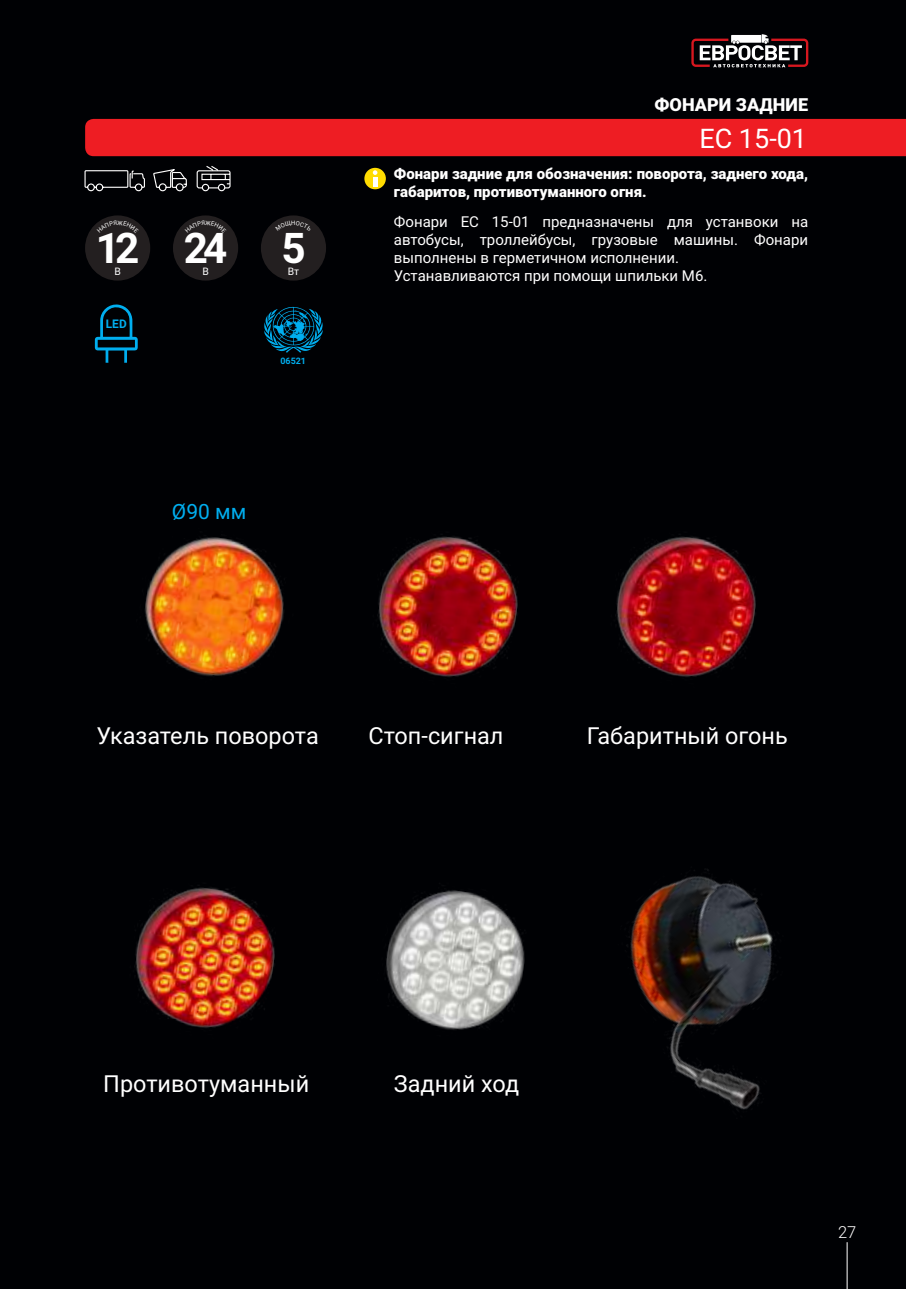
<style>
.page{position:relative;width:906px;height:1289px;background:#fff}
.page>*{position:absolute;margin:0;border:0;box-sizing:border-box;transform-origin:0 0}
.t1{font:700 42.3px "Roboto";color:#fff}
.t2{font:27px "Roboto";color:#fff}
.t3{font:23.4px "Roboto";color:#fff}
.t4{font:21px "Roboto";color:#00aeef}
.t5{font:900 18px "Roboto";color:#fff}
.t6{font:300 16.5px "Roboto";color:#fff}
.t7{font:15px/18px "Roboto";color:#fff}
.t8{font:900 15px/18px "Roboto";color:#fff}
.t9{font:700 11.85px "Roboto";color:#00aeef}
.t10{font:10.35px "Roboto";color:#fff}
.t11{font:700 8.85px "Roboto";color:#00aeef}
</style>
<div class="page">
<div style="left:0;top:0;width:906px;height:1288px;background:#000104"></div>
<hr style="left:846px;top:1242px;width:1px;height:46px;background:#fff">
<svg style="left:691px;top:34px;width:118px;height:34px"></svg>
<div style="left:85px;top:119px;width:821px;height:37px;background:#ee1d23"></div>
<div style="left:85px;top:215px;width:65px;height:65px;background:#231f20;border-radius:50%"></div>
<div style="left:173px;top:215px;width:65px;height:65px;background:#231f20;border-radius:50%"></div>
<div style="left:261px;top:215px;width:65px;height:65px;background:#231f20;border-radius:50%"></div>
<svg style="left:264px;top:306px;width:59px;height:47px"></svg>
<div style="left:364px;top:168px;width:22px;height:21px;background:#ffdc01;border-radius:50%"></div>
<svg style="left:373px;top:170px;width:4px;height:5px"></svg>
<hr style="left:373px;top:177px;width:4px;height:10px;background:#fff">
<svg style="left:95px;top:304px;width:43px;height:59px"></svg>
<img style="left:626px;top:869px;width:148px;height:242px">
<svg style="left:84px;top:170px;width:61px;height:22px"></svg>
<svg style="left:153px;top:169px;width:34px;height:23px"></svg>
<svg style="left:196px;top:165px;width:35px;height:27px"></svg>
<img style="left:386px;top:890px;width:139px;height:140px">
<img style="left:615px;top:536px;width:141px;height:141px">
<img style="left:134px;top:887px;width:141px;height:141px">
<img style="left:377px;top:536px;width:141px;height:141px">
<img style="left:145px;top:537px;width:139px;height:139px">
<p class="t5" style="left:654px;top:92px;width:155px">ФОНАРИ ЗАДНИЕ</p>
<h2 class="t2" style="left:699px;top:119px;width:109px">ЕС 15-01</h2>
<h1 class="t1" style="left:96px;top:218px;width:45px">12</h1>
<p class="t10" style="left:114px;top:264px;width:8px">В</p>
<p class="t9" style="left:106px;top:315px;width:22px">LED</p>
<h1 class="t1" style="left:184px;top:218px;width:45px">24</h1>
<p class="t10" style="left:202px;top:264px;width:8px">В</p>
<h1 class="t1" style="left:281px;top:218px;width:26px">5</h1>
<p class="t10" style="left:288px;top:264px;width:13px">Вт</p>
<p class="t11" style="left:280px;top:354px;width:27px">06521</p>
<h3 class="t4" style="left:172px;top:496px;width:76px">Ø90 мм</h3>
<p class="t8" style="left:394px;top:164px;width:416px">Фонари задние для обозначения: поворота, заднего хода, габаритов, противотуманного огня.</p>
<p class="t7" style="left:394px;top:212px;width:416px">Фонари ЕС 15-01 предназначены для устанвоки на автобусы, троллейбусы, грузовые машины. Фонари выполнены в герметичном исполнении.<br>Устанавливаются при помощи шпильки М6.</p>
<h3 class="t3" style="left:96px;top:719px;width:224px">Указатель поворота</h3>
<h3 class="t3" style="left:368px;top:719px;width:136px">Стоп-сигнал</h3>
<h3 class="t3" style="left:587px;top:719px;width:202px">Габаритный огонь</h3>
<h3 class="t3" style="left:103px;top:1066px;width:207px">Противотуманный</h3>
<h3 class="t3" style="left:394px;top:1066px;width:127px">Задний ход</h3>
<p class="t6" style="left:838px;top:1220px;width:20px">27</p>
</div>
